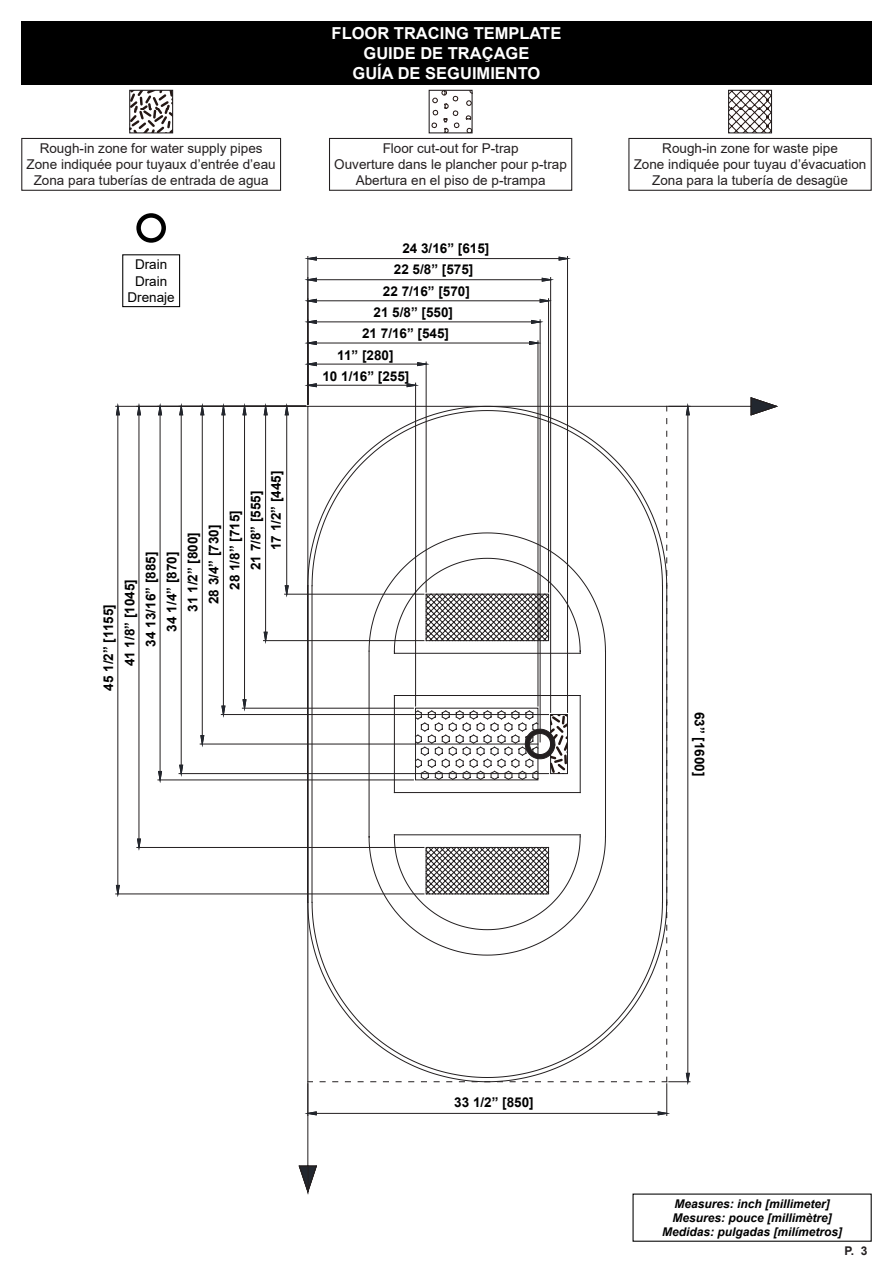
<style>
.page{position:relative;width:893px;height:1263px;background:#fff}
.page>*{position:absolute;margin:0;border:0;box-sizing:border-box;transform-origin:0 0}
.t1{font:700 16.5px "Arial";color:#fff}
.t2{font:13.5px "Arial";color:#231f20}
.t3{font:700 13.5px "Arial";color:#000}
.t4{font:13.5px "Arial";color:#000}
.t5{font:italic 700 12px "Arial";color:#000}
.t6{font:700 12px "Arial";color:#231f20}
</style>
<div class="page">
<svg style="left:307px;top:256px;width:264px;height:106px"></svg>
<svg style="left:116px;top:406px;width:126px;height:491px"></svg>
<svg style="left:307px;top:278px;width:247px;height:84px"></svg>
<svg style="left:158px;top:406px;width:105px;height:378px"></svg>
<svg style="left:263px;top:362px;width:305px;height:533px"></svg>
<svg style="left:298px;top:406px;width:452px;height:787px"></svg>
<svg style="left:750px;top:397px;width:27px;height:19px"></svg>
<div style="left:21px;top:21px;width:851px;height:64px;background:#000"></div>
<div style="left:21px;top:138px;width:260px;height:53px;border:1px solid #231f20"></div>
<svg style="left:131px;top:92px;width:40px;height:39px"></svg>
<div style="left:129px;top:90px;width:44px;height:43px;border:1px solid #231f20"></div>
<div style="left:329px;top:138px;width:243px;height:53px;border:1px solid #231f20"></div>
<svg style="left:431px;top:92px;width:40px;height:39px"></svg>
<div style="left:429px;top:90px;width:44px;height:43px;border:1px solid #231f20"></div>
<div style="left:628px;top:138px;width:244px;height:53px;border:1px solid #231f20"></div>
<svg style="left:730px;top:92px;width:40px;height:39px"></svg>
<div style="left:728px;top:90px;width:44px;height:43px;border:1px solid #231f20"></div>
<div style="left:136px;top:213px;width:30px;height:30px;border:4px solid #000;border-radius:50%"></div>
<div style="left:122px;top:254px;width:58px;height:53px;border:1px solid #000"></div>
<p class="t2" style="left:40px;top:139px;width:224px">Rough-in zone for water supply pipes</p>
<p class="t2" style="left:27px;top:155px;width:251px">Zone indiquée pour tuyaux d’entrée d’eau</p>
<p class="t2" style="left:34px;top:171px;width:236px">Zona para tuberías de entrada de agua</p>
<p class="t4" style="left:135px;top:255px;width:34px">Drain</p>
<p class="t4" style="left:135px;top:272px;width:34px">Drain</p>
<p class="t4" style="left:128px;top:288px;width:49px">Drenaje</p>
<p class="t3" style="left:99px;top:690px;width:88px;rotate:-90deg">45 1/2” [1155]</p>
<p class="t3" style="left:120px;top:666px;width:89px;rotate:-90deg">41 1/8” [1045]</p>
<p class="t3" style="left:141px;top:646px;width:96px;rotate:-90deg">34 13/16” [885]</p>
<p class="t3" style="left:162px;top:631px;width:81px;rotate:-90deg">34 1/4” [870]</p>
<p class="t3" style="left:183px;top:612px;width:81px;rotate:-90deg">31 1/2” [800]</p>
<p class="t3" style="left:204px;top:604px;width:81px;rotate:-90deg">28 3/4” [730]</p>
<p class="t3" style="left:225px;top:590px;width:81px;rotate:-90deg">28 1/8” [715]</p>
<p class="t3" style="left:267px;top:550px;width:81px;rotate:-90deg">17 1/2” [445]</p>
<p class="t3" style="left:246px;top:570px;width:81px;rotate:-90deg">21 7/8” [555]</p>
<p class="t1" style="left:332px;top:22px;width:231px">FLOOR TRACING TEMPLATE</p>
<p class="t1" style="left:363px;top:42px;width:167px">GUIDE DE TRAÇAGE</p>
<p class="t1" style="left:352px;top:62px;width:189px">GUÍA DE SEGUIMIENTO</p>
<p class="t2" style="left:383px;top:139px;width:137px">Floor cut-out for P-trap</p>
<p class="t2" style="left:334px;top:155px;width:234px">Ouverture dans le plancher pour p-trap</p>
<p class="t2" style="left:356px;top:171px;width:191px">Abertura en el piso de p-trampa</p>
<p class="t3" style="left:402px;top:238px;width:89px">24 3/16” [615]</p>
<p class="t3" style="left:394px;top:260px;width:81px">22 5/8” [575]</p>
<p class="t3" style="left:383px;top:281px;width:89px">22 7/16” [570]</p>
<p class="t3" style="left:374px;top:303px;width:81px">21 5/8” [550]</p>
<p class="t3" style="left:362px;top:324px;width:89px">21 7/16” [545]</p>
<p class="t3" style="left:337px;top:346px;width:58px">11” [280]</p>
<p class="t3" style="left:322px;top:367px;width:89px">10 1/16” [255]</p>
<p class="t2" style="left:662px;top:139px;width:177px">Rough-in zone for waste pipe</p>
<p class="t2" style="left:634px;top:155px;width:234px">Zone indiquée pour tuyau d’évacuation</p>
<p class="t2" style="left:652px;top:171px;width:197px">Zona para la tubería de desagüe</p>
<p class="t3" style="left:709px;top:712px;width:66px;rotate:90deg">63” [1600]</p>
<p class="t3" style="left:454px;top:1093px;width:81px">33 1/2” [850]</p>
<p class="t5" style="left:674px;top:1195px;width:157px">Measures: inch [millimeter]</p>
<p class="t5" style="left:672px;top:1210px;width:161px">Mesures: pouce [millimètre]</p>
<p class="t5" style="left:662px;top:1224px;width:182px">Medidas: pulgadas [milímetros]</p>
<p class="t6" style="left:844px;top:1242px;width:25px">P. 3</p>
</div>
